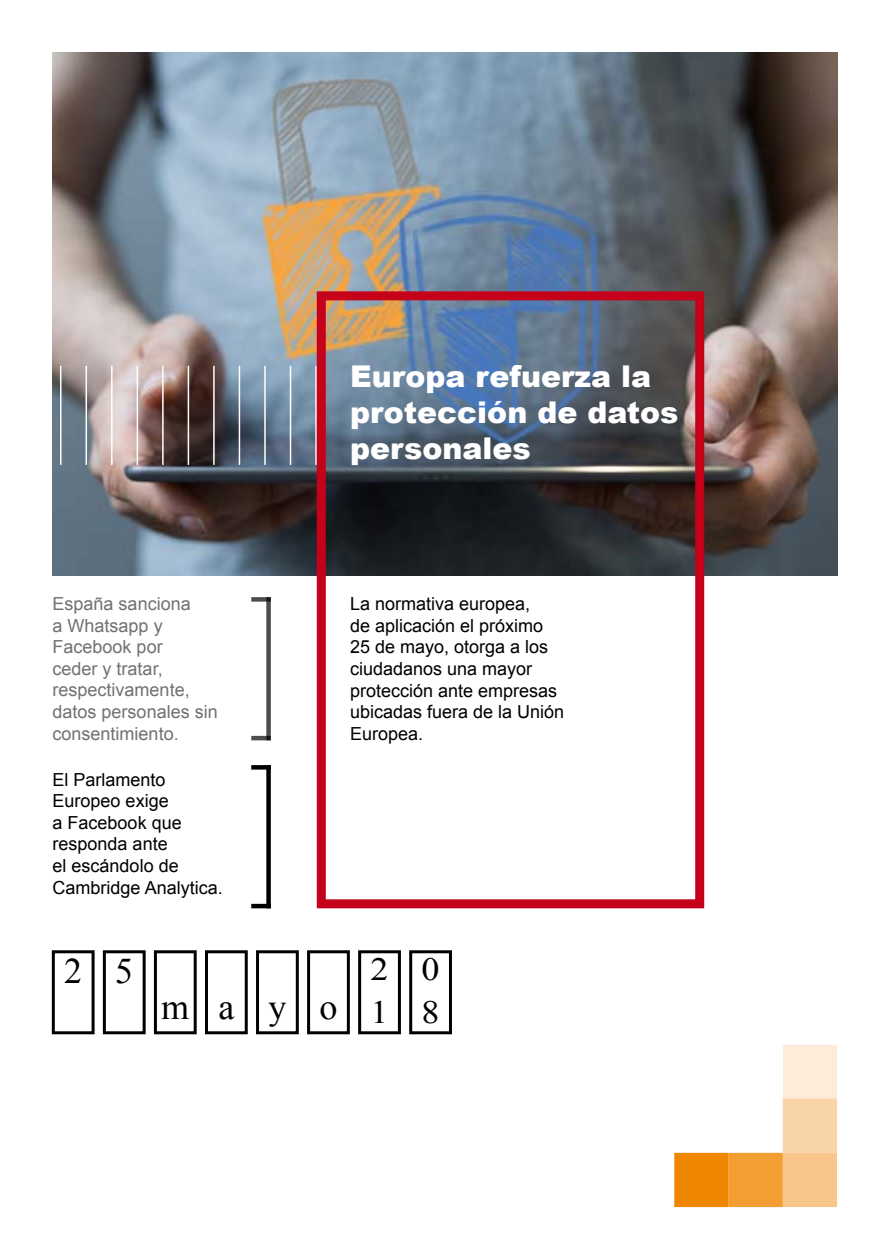
<style>
.page{position:relative;width:892px;height:1259px;background:#fff}
.page>*{position:absolute;margin:0;border:0;box-sizing:border-box;transform-origin:0 0}
.t1{font:36px "Times New Roman";color:#000}
.t2{font:32.4px/43.2px "Times New Roman";color:#000;scale:1.11 1}
.t3{font:900 30px/36px "Arial";color:#fff}
.t4{font:18px/21.6px "Arial";color:#000}
.t5{font:18px/21.6px "Arial";color:#707172}
</style>
<div class="page">
<img style="left:53px;top:53px;width:784px;height:522px">
<hr style="left:60px;top:366px;width:1px;height:99px;background:#fff">
<hr style="left:85px;top:366px;width:2px;height:99px;background:#fff">
<hr style="left:111px;top:366px;width:2px;height:99px;background:#fff">
<hr style="left:137px;top:366px;width:1px;height:99px;background:#fff">
<hr style="left:162px;top:366px;width:2px;height:99px;background:#fff">
<hr style="left:188px;top:366px;width:1px;height:99px;background:#fff">
<hr style="left:213px;top:366px;width:2px;height:99px;background:#fff">
<hr style="left:239px;top:366px;width:1px;height:99px;background:#fff">
<hr style="left:264px;top:366px;width:2px;height:99px;background:#fff">
<hr style="left:290px;top:366px;width:1px;height:99px;background:#fff">
<hr style="left:315px;top:366px;width:2px;height:99px;background:#fff">
<div style="left:317px;top:291px;width:387px;height:617px;border:9px solid #c50219"></div>
<div style="left:266px;top:597px;width:5px;height:143px;background:#4d4d4d"></div>
<svg style="left:251px;top:597px;width:20px;height:4px"></svg>
<svg style="left:251px;top:736px;width:20px;height:4px"></svg>
<div style="left:266px;top:765px;width:5px;height:143px;background:#000"></div>
<svg style="left:251px;top:765px;width:20px;height:4px"></svg>
<hr style="left:251px;top:904px;width:20px;height:4px;background:#000">
<div style="left:52px;top:950px;width:43px;height:84px;border:3px solid #000"></div>
<div style="left:103px;top:950px;width:43px;height:84px;border:3px solid #000"></div>
<div style="left:154px;top:950px;width:43px;height:84px;border:3px solid #000"></div>
<div style="left:205px;top:950px;width:43px;height:84px;border:3px solid #000"></div>
<div style="left:256px;top:950px;width:43px;height:84px;border:3px solid #000"></div>
<div style="left:307px;top:950px;width:43px;height:84px;border:3px solid #000"></div>
<div style="left:358px;top:950px;width:43px;height:84px;border:3px solid #000"></div>
<div style="left:409px;top:950px;width:43px;height:84px;border:3px solid #000"></div>
<div style="left:782px;top:1153px;width:55px;height:54px;background:#f8c58b"></div>
<div style="left:728px;top:1153px;width:54px;height:54px;background:#f29e33"></div>
<div style="left:674px;top:1153px;width:54px;height:54px;background:#ef8600"></div>
<div style="left:782px;top:1045px;width:55px;height:54px;background:#fdecda"></div>
<div style="left:782px;top:1098px;width:54px;height:55px;background:#fad4a9;border:2px solid #f8b871"></div>
<h3 class="t3" style="left:350px;top:358px;width:330px">Europa refuerza la protección de datos personales</h3>
<p class="t5" style="left:53px;top:593px;width:167px">España sanciona<br>a Whatsapp y<br>Facebook por<br>ceder y tratar, respectivamente, datos personales sin consentimiento.</p>
<p class="t4" style="left:53px;top:768px;width:172px">El Parlamento<br>Europeo exige<br>a Facebook que responda ante<br>el escándolo de<br>Cambridge Analytica.</p>
<p class="t4" style="left:350px;top:593px;width:216px">La normativa europea,<br>de aplicación el próximo<br>25 de mayo, otorga a los ciudadanos una mayor protección ante empresas ubicadas fuera de la Unión<br>Europea.</p>
<h1 class="t1" style="left:64px;top:945px;width:71px">2 5</h1>
<h1 class="t1" style="left:161px;top:981px;width:178px">mayo</h1>
<h2 class="t2" style="left:370px;top:946px;width:18px">2<br>1</h2>
<h2 class="t2" style="left:421px;top:946px;width:18px">0<br>8</h2>
</div>
